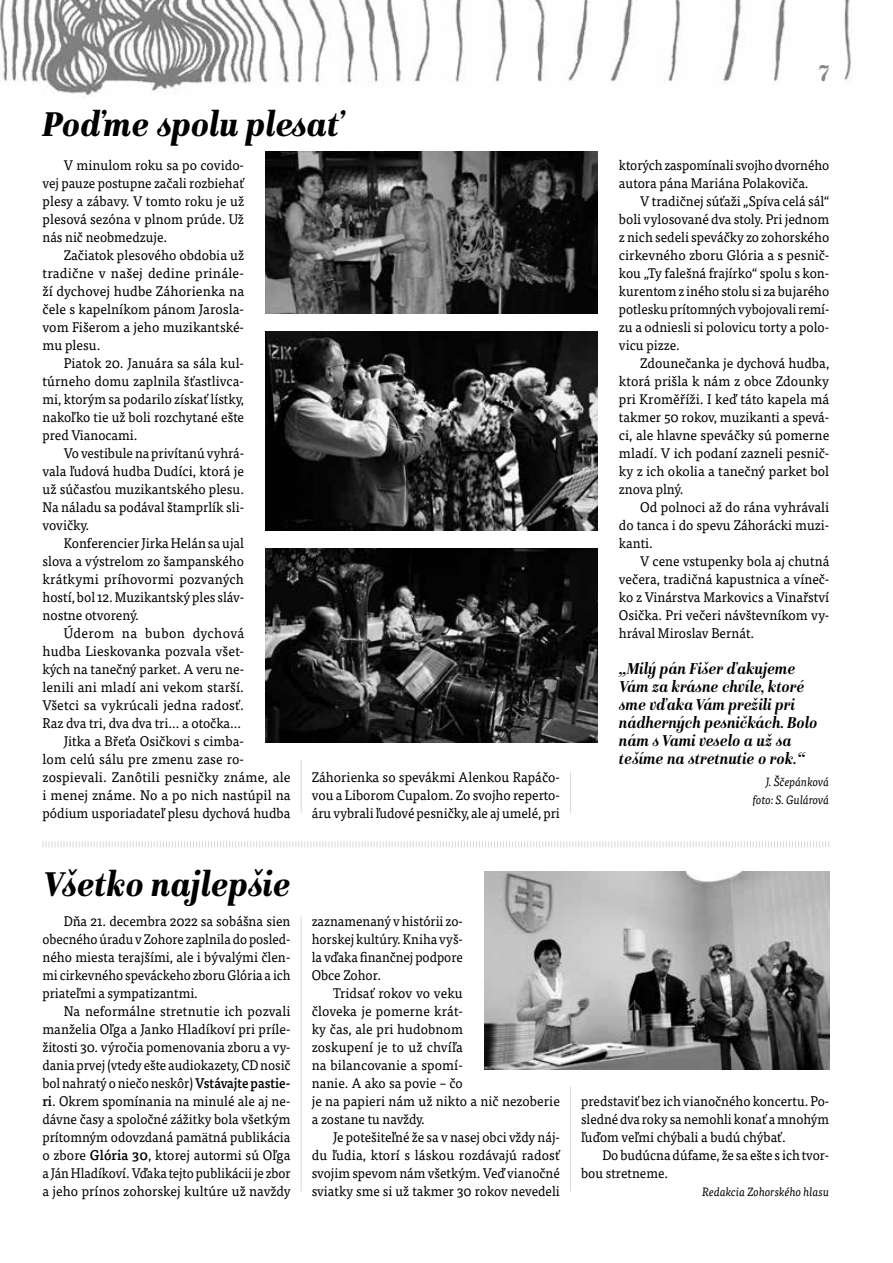
<style>
.page{position:relative;width:893px;height:1263px;background:#fff}
.page>*{position:absolute;margin:0;border:0;box-sizing:border-box;transform-origin:0 0}
.t1{font:italic 900 semi-condensed 36px "Isabel";color:#000}
.t2{font:700 semi-condensed 24px "Isabel";color:#878787}
.t3{font:italic 700 semi-condensed 16.5px/18px "Isabel";color:#000}
.t4{font:13.95px/18px "Tisa Pro";color:#000;text-align:justify;scale:.95 1}
.t5{font:13.95px/18px "Tisa Pro";color:#000;text-align:justify;scale:.94 1}
.t6{font:13.95px/18px "Tisa Pro";color:#000;text-align:justify;scale:.93 1}
.t7{font:13.95px "Tisa Pro";color:#000;scale:.96 1}
.t8{font:13.95px/18px "Tisa Pro";color:#000;scale:.92 1}
.t9{font:13.95px "Tisa Pro";letter-spacing:.03em;color:#000;scale:.96 1}
.t10{font:italic 12px/17.7px "Tisa Pro";color:#000;text-align:right;scale:.93 1}
.s1{font-weight:500}
</style>
<div class="page">
<img style="left:0;top:0;width:853px;height:98px">
<hr style="left:301px;top:760px;width:1px;height:53px;background:#dadada">
<hr style="left:570px;top:772px;width:1px;height:41px;background:#dadada">
<svg style="left:42px;top:841px;width:787px;height:7px"></svg>
<hr style="left:301px;top:916px;width:1px;height:275px;background:#dadada">
<hr style="left:570px;top:1087px;width:1px;height:104px;background:#dadada">
<img style="left:265px;top:152px;width:333px;height:162px">
<img style="left:265px;top:332px;width:333px;height:199px">
<img style="left:265px;top:549px;width:333px;height:193px">
<img style="left:484px;top:872px;width:345px;height:198px">
<h1 class="t1" style="left:43px;top:100px;width:302px">Poďme spolu plesať</h1>
<p class="t4" style="left:43px;top:155px;width:214px;text-indent:21px">V minulom roku sa po covido&shy;vej pauze postupne začali rozbiehať plesy a zábavy. V tomto roku je už plesová sezóna v plnom prúde. Už nás nič neobmedzuje.</p>
<p class="t4" style="left:43px;top:245px;width:214px;text-indent:21px">Začiatok plesového obdobia už tradične v našej dedine prinále&shy;ží dychovej hudbe Záhorienka na čele s kapelníkom pánom Jarosla&shy;vom Fišerom a jeho muzikantské&shy;mu plesu.</p>
<p class="t4" style="left:43px;top:353px;width:214px;text-indent:21px">Piatok 20. Januára sa sála kul&shy;túrneho domu zaplnila šťastlivca&shy;mi, ktorým sa podarilo získať lístky, nakoľko tie už boli rozchytané ešte pred Vianocami.</p>
<p class="t6" style="left:43px;top:443px;width:218px;text-indent:21px">Vo vestibule na privítanú vyhrá&shy;vala ľudová hudba Dudíci, ktorá je už súčasťou muzikantského plesu.<br>Na náladu sa podával štamprlík sli&shy;vovičky.</p>
<p class="t5" style="left:43px;top:533px;width:216px;text-indent:21px">Konferencier Jirka Helán sa ujal slova a výstrelom zo šampanského krátkymi príhovormi pozvaných hostí, bol 12. Muzikantský ples sláv&shy;nostne otvorený.</p>
<p class="t9" style="left:64px;top:623px;width:189px">Úderom na bubon dychová</p>
<p class="t7" style="left:43px;top:641px;width:211px">hudba Lieskovanka pozvala všet-</p>
<p class="t5" style="left:43px;top:659px;width:216px">kých na tanečný parket. A veru ne-</p>
<p class="t7" style="left:43px;top:677px;width:211px">lenili ani mladí ani vekom starší.</p>
<p class="t7" style="left:43px;top:695px;width:211px">Všetci sa vykrúcali jedna radosť.</p>
<p class="t5" style="left:43px;top:713px;width:213px">Raz dva tri, dva dva tri… a otočka…</p>
<p class="t4" style="left:64px;top:731px;width:191px">Jitka a Břeťa Osičkovi s cimba-</p>
<p class="t7" style="left:43px;top:749px;width:211px">lom celú sálu pre zmenu zase ro-</p>
<p class="t7" style="left:43px;top:767px;width:260px">zospievali. Zanôtili pesničky známe, ale</p>
<p class="t7" style="left:43px;top:785px;width:260px">i menej známe. No a po nich nastúpil na</p>
<p class="t5" style="left:43px;top:803px;width:265px">pódium usporiadateľ plesu dychová hudba</p>
<p class="t4" style="left:312px;top:767px;width:263px">Záhorienka so spevákmi Alenkou Rapáčo&shy;vou a Liborom Cupalom. Zo svojho reperto&shy;áru vybrali ľudové pesničky, ale aj umelé, pri</p>
<h1 class="t1" style="left:42px;top:860px;width:250px">Všetko najlepšie</h1>
<p class="t5" style="left:42px;top:911px;width:265px;text-indent:21px">Dňa 21. decembra 2022 sa sobášna sien obecného úradu v Zohore zaplnila do posled&shy;ného miesta terajšími, ale i bývalými člen&shy;mi cirkevného speváckeho zboru Glória a ich priateľmi a sympatizantmi.</p>
<p class="t4" style="left:42px;top:1001px;width:263px;text-indent:21px">Na neformálne stretnutie ich pozvali manželia Oľga a Janko Hladíkoví pri príle&shy;žitosti 30. výročia pomenovania zboru a vy&shy;dania prvej (vtedy ešte audiokazety, CD nosič bol nahratý o niečo neskôr) <span class="s1">Vstávajte pastie&shy;ri</span>. Okrem spomínania na minulé ale aj ne&shy;dávne časy a spoločné zážitky bola všetkým prítomným odovzdaná pamätná publikácia o zbore <span class="s1">Glória 30</span>, ktorej autormi sú Oľga a Ján Hladíkoví. Vďaka tejto publikácii je zbor a jeho prínos zohorskej kultúre už navždy</p>
<p class="t6" style="left:312px;top:911px;width:164px">zaznamenaný v histórii zo&shy;horskej kultúry. Kniha vyš&shy;la vďaka finančnej podpore Obce Zohor.</p>
<p class="t4" style="left:312px;top:983px;width:263px;text-align:left;text-indent:21px">Tridsať rokov vo veku<br>človeka je pomerne krát-<br>ky čas, ale pri hudobnom<br>zoskupení je to už chvíľa<br>na bilancovanie a spomí-<br>nanie. A ako sa povie – čo<br>je na papieri nám už nikto a nič nezoberie a zostane tu navždy.</p>
<p class="t6" style="left:312px;top:1127px;width:268px;text-indent:21px">Je potešiteľné že sa v nasej obci vždy náj&shy;du ľudia, ktorí s láskou rozdávajú radosť svojim spevom nám všetkým. Veď vianočné sviatky sme si už takmer 30 rokov nevedeli</p>
<h2 class="t2" style="left:819px;top:59px;width:12px">7</h2>
<p class="t8" style="left:619px;top:155px;width:230px">ktorých zaspomínali svojho dvorného autora pána Mariána Polakoviča.</p>
<p class="t5" style="left:619px;top:191px;width:225px;text-indent:21px">V tradičnej súťaži „Spíva celá sál“ boli vylosované dva stoly. Pri jednom z nich sedeli speváčky zo zohorského cirkevného zboru Glória a s pesnič&shy;kou „Ty falešná frajírko“ spolu s kon&shy;kurentom z iného stolu si za bujarého potlesku prítomných vybojovali remí&shy;zu a odniesli si polovicu torty a polo&shy;vicu pizze.</p>
<p class="t4" style="left:619px;top:353px;width:223px;text-indent:21px">Zdounečanka je dychová hudba, ktorá prišla k nám z obce Zdounky pri Kroměříži. I keď táto kapela má takmer 50 rokov, muzikanti a spevá&shy;ci, ale hlavne speváčky sú pomerne mladí. V ich podaní zazneli pesnič&shy;ky z ich okolia a tanečný parket bol znova plný.</p>
<p class="t4" style="left:619px;top:497px;width:223px;text-indent:21px">Od polnoci až do rána vyhrávali do tanca i do spevu Záhorácki muzi&shy;kanti.</p>
<p class="t5" style="left:619px;top:551px;width:225px;text-indent:21px">V cene vstupenky bola aj chutná večera, tradičná kapustnica a víneč&shy;ko z Vinárstva Markovics a Vinařství Osička. Pri večeri návštevníkom vy&shy;hrával Miroslav Bernát.</p>
<p class="t3" style="left:619px;top:661px;width:200px">„Milý pán Fišer ďakujeme<br>Vám za krásne chvíle, ktoré sme vďaka Vám prežili pri nádherných pesničkách. Bolo nám sVami veselo a už sa tešíme na stretnutie o rok.“</p>
<p class="t10" style="left:753px;top:772px;width:84px">J. Ščepánková foto: S. Gulárová</p>
<p class="t6" style="left:581px;top:1091px;width:268px">predstaviť bez ich vianočného koncertu. Po&shy;sledné dva roky sa nemohli konať a mnohým ľuďom veľmi chýbali a budú chýbať.</p>
<p class="t6" style="left:581px;top:1145px;width:268px;text-indent:21px">Do budúcna dúfame, že sa ešte s ich tvor&shy;bou stretneme.</p>
<p class="t10" style="left:702px;top:1182px;width:138px">Redakcia Zohorského hlasu</p>
</div>
